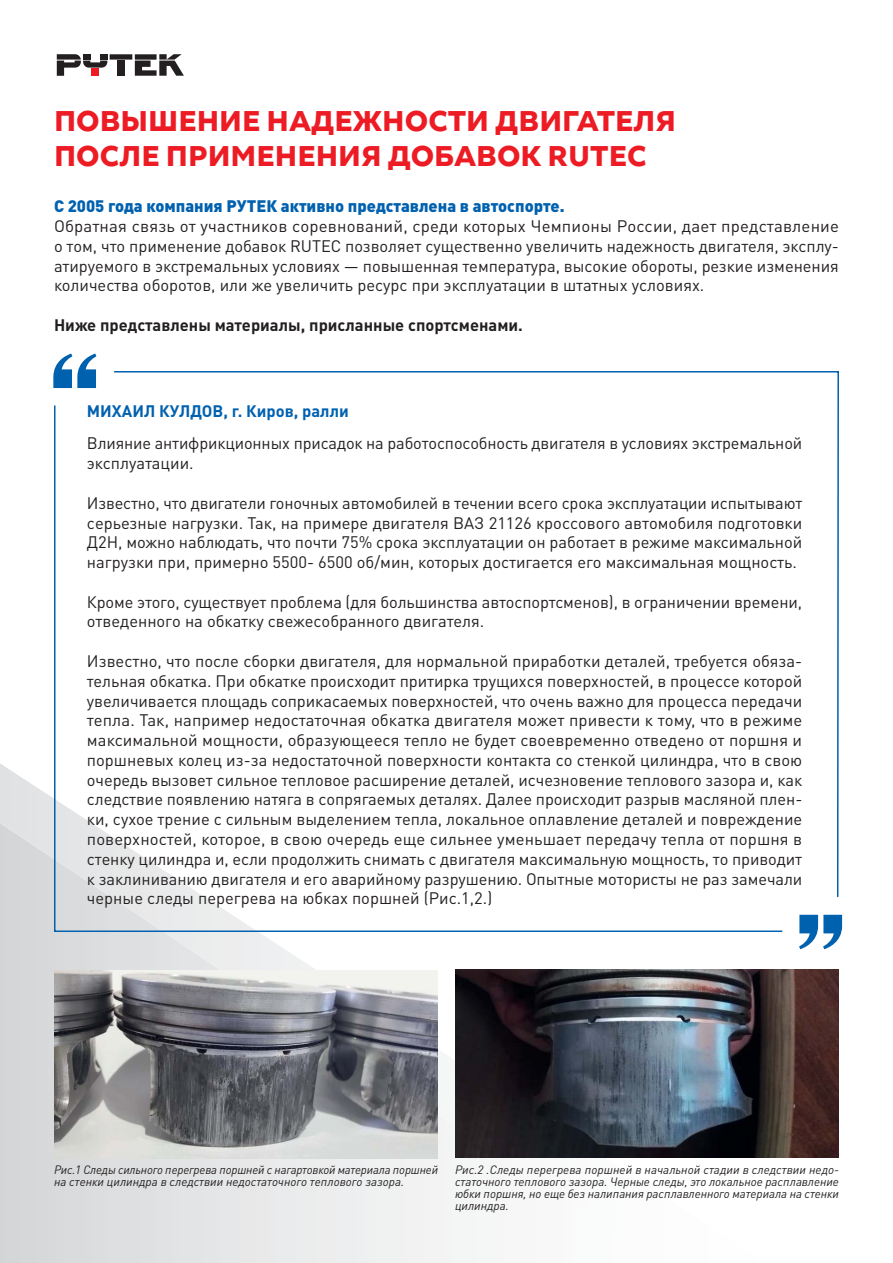
<style>
.page{position:relative;width:893px;height:1263px;background:#fff}
.page>*{position:absolute;margin:0;border:0;box-sizing:border-box;transform-origin:0 0}
.t1{font:700 28.5px/34.2px "Creata";color:#ed1c24}
.t2{font:16.5px/19.8px "DIN Pro";letter-spacing:-.005em;color:#231f20;text-align:justify}
.t3{font:900 16.5px "DIN Pro";color:#0061af}
.t4{font:700 16.5px "DIN Pro";color:#231f20}
.t5{font:700 16.5px "DIN Pro";color:#0061af}
.t6{font:italic 12px/12px "DIN Pro";letter-spacing:-.005em;color:#231f20}
</style>
<div class="page">
<svg style="left:53px;top:405px;width:730px;height:528px"></svg>
<svg style="left:53px;top:354px;width:43px;height:34px"></svg>
<svg style="left:799px;top:915px;width:43px;height:34px"></svg>
<svg style="left:113px;top:371px;width:726px;height:527px"></svg>
<svg style="left:135px;top:54px;width:49px;height:22px"></svg>
<div style="left:110px;top:54px;width:22px;height:6px;background:#231f20"></div>
<div style="left:117px;top:61px;width:8px;height:15px;background:#231f20"></div>
<svg style="left:57px;top:54px;width:50px;height:22px"></svg>
<img style="left:54px;top:970px;width:384px;height:189px">
<img style="left:455px;top:969px;width:384px;height:189px">
<h1 class="t1" style="left:54px;top:107px;width:624px">ПОВЫШЕНИЕ НАДЕЖНОСТИ ДВИГАТЕЛЯ<br>ПОСЛЕ ПРИМЕНЕНИЯ ДОБАВОК RUTEC</h1>
<p class="t3" style="left:54px;top:200px;width:512px">С 2005 года компания РУТЕК активно представлена в автоспорте.</p>
<p class="t2" style="left:54px;top:218px;width:786px">Обратная связь от участников соревнований, среди которых Чемпионы России, дает представление о том, что применение добавок RUTEC позволяет существенно увеличить надежность двигателя, эксплу&shy;атируемого в экстремальных условиях — повышенная температура, высокие обороты, резкие изменения количества оборотов, или же увеличить ресурс при эксплуатации в штатных условиях.</p>
<p class="t4" style="left:54px;top:319px;width:470px">Ниже представлены материалы, присланные спортсменами.</p>
<p class="t5" style="left:87px;top:405px;width:263px">МИХАИЛ КУЛДОВ, г. Киров, ралли</p>
<p class="t2" style="left:87px;top:436px;width:717px">Влияние антифрикционных присадок на работоспособность двигателя в условиях экстремальной эксплуатации.</p>
<p class="t2" style="left:87px;top:495px;width:717px">Известно, что двигатели гоночных автомобилей в течении всего срока эксплуатации испытывают серьезные нагрузки. Так, на примере двигателя ВАЗ 21126 кроссового автомобиля подготовки Д2Н, можно наблюдать, что почти 75% срока эксплуатации он работает в режиме максимальной нагрузки при, примерно 5500- 6500 об/мин, которых достигается его максимальная мощность.</p>
<p class="t2" style="left:87px;top:594px;width:717px">Кроме этого, существует проблема (для большинства автоспортсменов), в ограничении времени, отведенного на обкатку свежесобранного двигателя.</p>
<p class="t2" style="left:87px;top:653px;width:717px">Известно, что после сборки двигателя, для нормальной приработки деталей, требуется обяза&shy;тельная обкатка. При обкатке происходит притирка трущихся поверхностей, в процессе которой увеличивается площадь соприкасаемых поверхностей, что очень важно для процесса передачи тепла. Так, например недостаточная обкатка двигателя может привести к тому, что в режиме максимальной мощности, образующееся тепло не будет своевременно отведено от поршня и поршневых колец из-за недостаточной поверхности контакта со стенкой цилиндра, что в свою очередь вызовет сильное тепловое расширение деталей, исчезновение теплового зазора и, как следствие появлению натяга в сопрягаемых деталях. Далее происходит разрыв масляной плен&shy;ки, сухое трение с сильным выделением тепла, локальное оплавление деталей и повреждение поверхностей, которое, в свою очередь еще сильнее уменьшает передачу тепла от поршня в стенку цилиндра и, если продолжить снимать с двигателя максимальную мощность, то приводит к заклиниванию двигателя и его аварийному разрушению. Опытные мотористы не раз замечали черные следы перегрева на юбках поршней (Рис.1,2.)</p>
<p class="t6" style="left:54px;top:1165px;width:386px">Рис.1 Следы сильного перегрева поршней с нагартовкой материала поршней на стенки цилиндра в следствии недостаточного теплового зазора.</p>
<p class="t6" style="left:455px;top:1165px;width:386px;text-align:justify">Рис.2 .Следы перегрева поршней в начальной стадии в следствии недо&shy;статочного теплового зазора. Черные следы, это локальное расплавление юбки поршня, но еще без налипания расплавленного материала на стенки цилиндра.</p>
</div>
